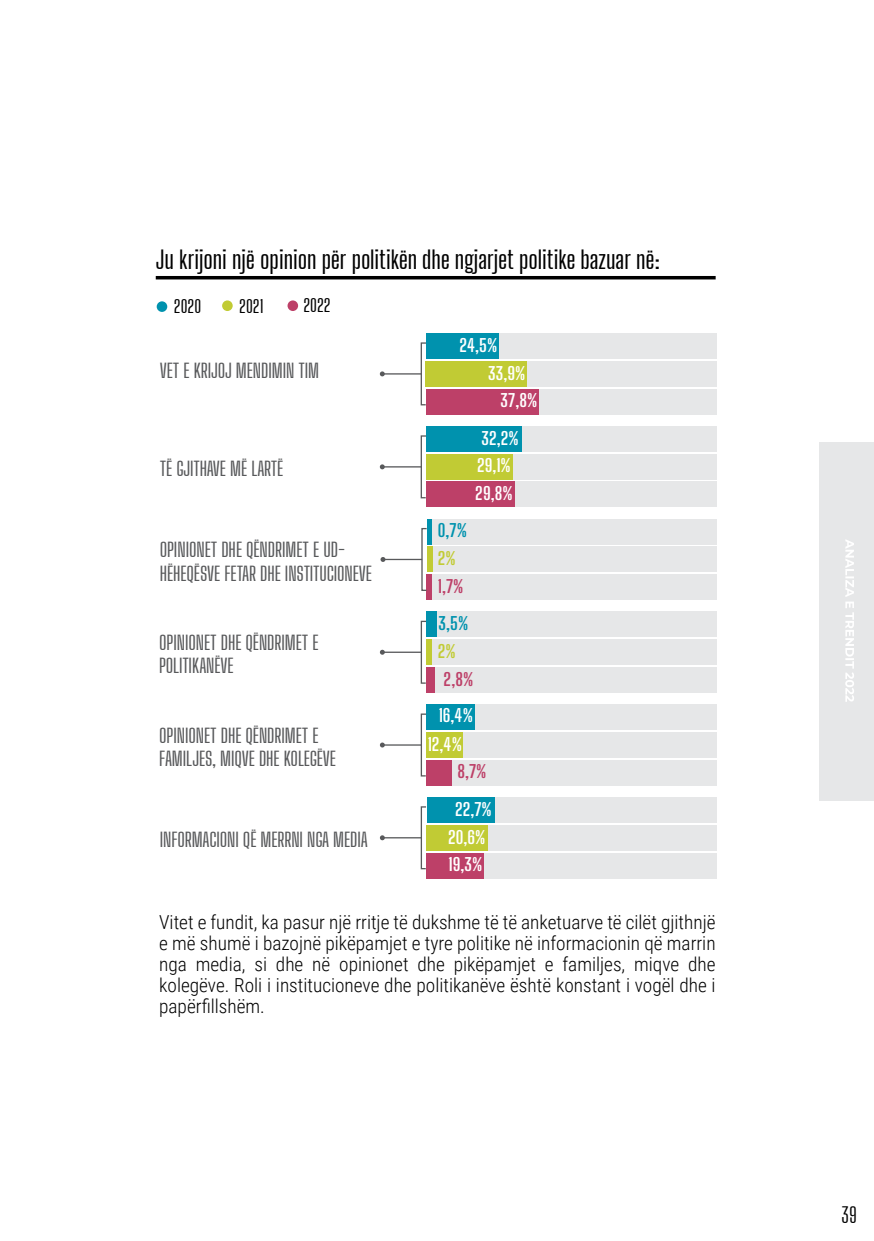
<style>
.page{position:relative;width:874px;height:1241px;background:#fff}
.page>*{position:absolute;margin:0;border:0;box-sizing:border-box;transform-origin:0 0}
.t1{font:500 24.5px "Big Shoulders Display";color:#000}
.t2{font:21px "Big Shoulders Display";color:#000}
.t3{font:300 19.25px/21px "Roboto Condensed";color:#000;text-align:justify}
.t4{font:500 19.25px/23.1px "Big Shoulders Display";letter-spacing:-.005em;color:#58595b}
.t5{font:700 17.5px/27.8px "Big Shoulders Display";color:#fff;text-align:center}
.t6{font:700 17.5px "Big Shoulders Display";color:#bd4068}
.t7{font:500 17.5px "Big Shoulders Display";color:#000}
.t8{font:700 17.5px "Big Shoulders Display";color:#0092ae}
.t9{font:700 17.5px "Big Shoulders Display";color:#c1cb34}
</style>
<div class="page">
<div style="left:819px;top:441px;width:54px;height:359px;background:#e6e7e8"></div>
<svg style="left:845px;top:540px;width:8px;height:161px"></svg>
<hr style="left:156px;top:276px;width:559px;height:3px;background:#000">
<div style="left:429px;top:333px;width:287px;height:26px;background:#e6e7e8"></div>
<div style="left:429px;top:361px;width:287px;height:26px;background:#e6e7e8"></div>
<div style="left:426px;top:333px;width:72px;height:26px;background:#0092ae"></div>
<div style="left:426px;top:361px;width:100px;height:26px;background:#c1cb34"></div>
<div style="left:429px;top:388px;width:287px;height:26px;background:#e6e7e8"></div>
<div style="left:426px;top:388px;width:112px;height:26px;background:#bd4068"></div>
<div style="left:429px;top:426px;width:287px;height:26px;background:#e6e7e8"></div>
<div style="left:429px;top:453px;width:287px;height:26px;background:#e6e7e8"></div>
<div style="left:426px;top:426px;width:95px;height:26px;background:#0092ae"></div>
<div style="left:426px;top:453px;width:86px;height:26px;background:#c1cb34"></div>
<div style="left:429px;top:481px;width:287px;height:26px;background:#e6e7e8"></div>
<div style="left:426px;top:481px;width:88px;height:26px;background:#bd4068"></div>
<div style="left:430px;top:518px;width:287px;height:26px;background:#e6e7e8"></div>
<div style="left:430px;top:546px;width:287px;height:26px;background:#e6e7e8"></div>
<div style="left:426px;top:518px;width:5px;height:26px;background:#0092ae"></div>
<div style="left:426px;top:546px;width:6px;height:26px;background:#c1cb34"></div>
<div style="left:430px;top:574px;width:287px;height:26px;background:#e6e7e8"></div>
<div style="left:426px;top:574px;width:5px;height:26px;background:#bd4068"></div>
<div style="left:429px;top:611px;width:287px;height:26px;background:#e6e7e8"></div>
<div style="left:429px;top:639px;width:287px;height:26px;background:#e6e7e8"></div>
<div style="left:426px;top:611px;width:10px;height:26px;background:#0092ae"></div>
<div style="left:426px;top:639px;width:6px;height:26px;background:#c1cb34"></div>
<div style="left:429px;top:667px;width:287px;height:26px;background:#e6e7e8"></div>
<div style="left:426px;top:667px;width:8px;height:26px;background:#bd4068"></div>
<div style="left:429px;top:704px;width:287px;height:26px;background:#e6e7e8"></div>
<div style="left:429px;top:732px;width:287px;height:26px;background:#e6e7e8"></div>
<div style="left:426px;top:704px;width:48px;height:26px;background:#0092ae"></div>
<div style="left:426px;top:732px;width:37px;height:26px;background:#c1cb34"></div>
<div style="left:429px;top:759px;width:287px;height:26px;background:#e6e7e8"></div>
<div style="left:426px;top:759px;width:25px;height:26px;background:#bd4068"></div>
<div style="left:287px;top:300px;width:11px;height:11px;background:#bd4068;border-radius:50%"></div>
<div style="left:157px;top:301px;width:10px;height:11px;background:#0092ae;border-radius:50%"></div>
<div style="left:222px;top:300px;width:10px;height:11px;background:#c1cb34;border-radius:50%"></div>
<div style="left:430px;top:796px;width:287px;height:26px;background:#e6e7e8"></div>
<div style="left:430px;top:824px;width:287px;height:26px;background:#e6e7e8"></div>
<div style="left:426px;top:796px;width:68px;height:26px;background:#0092ae"></div>
<div style="left:426px;top:824px;width:62px;height:26px;background:#c1cb34"></div>
<div style="left:430px;top:852px;width:287px;height:26px;background:#e6e7e8"></div>
<div style="left:426px;top:852px;width:58px;height:26px;background:#bd4068"></div>
<div style="left:420px;top:342px;width:6px;height:63px;border:1px solid #58595b"></div>
<hr style="left:381px;top:373px;width:40px;height:1px;background:#58595b">
<svg style="left:379px;top:371px;width:5px;height:5px"></svg>
<div style="left:420px;top:435px;width:6px;height:63px;border:1px solid #58595b"></div>
<hr style="left:381px;top:466px;width:40px;height:1px;background:#58595b">
<svg style="left:379px;top:464px;width:5px;height:5px"></svg>
<div style="left:421px;top:528px;width:6px;height:63px;border:1px solid #58595b"></div>
<hr style="left:382px;top:558px;width:40px;height:2px;background:#58595b">
<svg style="left:380px;top:557px;width:5px;height:5px"></svg>
<div style="left:420px;top:620px;width:6px;height:63px;border:1px solid #58595b"></div>
<hr style="left:381px;top:651px;width:40px;height:1px;background:#58595b">
<svg style="left:379px;top:649px;width:5px;height:5px"></svg>
<div style="left:420px;top:713px;width:6px;height:63px;border:1px solid #58595b"></div>
<hr style="left:381px;top:744px;width:40px;height:1px;background:#58595b">
<svg style="left:380px;top:742px;width:4px;height:5px"></svg>
<div style="left:420px;top:806px;width:6px;height:63px;border:1px solid #58595b"></div>
<hr style="left:381px;top:837px;width:40px;height:1px;background:#58595b">
<svg style="left:379px;top:835px;width:5px;height:5px"></svg>
<p class="t1" style="left:156px;top:243px;width:505px">Ju krijoni një opinion për politikën dhe ngjarjet politike bazuar në:</p>
<p class="t7" style="left:174px;top:295px;width:29px">2020</p>
<p class="t7" style="left:239px;top:295px;width:26px">2021</p>
<p class="t7" style="left:303px;top:294px;width:29px">2022</p>
<p class="t4" style="left:160px;top:359px;width:161px">VET E KRIJOJ MENDIMIN TIM</p>
<p class="t4" style="left:160px;top:457px;width:125px">TË GJITHAVE MË LARTË</p>
<p class="t4" style="left:160px;top:538px;width:214px">OPINIONET DHE QËNDRIMET E UD-<br>HËHEQËSVE FETAR DHE INSTITUCIONEVE</p>
<p class="t4" style="left:159px;top:631px;width:161px">OPINIONET DHE QËNDRIMET E<br>POLITIKANËVE</p>
<p class="t4" style="left:159px;top:724px;width:178px">OPINIONET DHE QËNDRIMET E<br>FAMILJES, MIQVE DHE KOLEGËVE</p>
<p class="t4" style="left:160px;top:828px;width:209px">INFORMACIONI QË MERRNI NGA MEDIA</p>
<p class="t5" style="left:459px;top:331px;width:39px">24,5%</p>
<p class="t5" style="left:488px;top:359px;width:39px">33,9%</p>
<p class="t5" style="left:500px;top:387px;width:38px">37,8%</p>
<p class="t8" style="left:437px;top:518px;width:31px">0,7%</p>
<p class="t9" style="left:437px;top:546px;width:19px">2%</p>
<p class="t6" style="left:437px;top:574px;width:27px">1,7%</p>
<p class="t5" style="left:475px;top:424px;width:45px">32,2%<br>29,1%<br>29,8%</p>
<p class="t8" style="left:438px;top:611px;width:31px">3,5%</p>
<p class="t9" style="left:437px;top:639px;width:19px">2%</p>
<p class="t6" style="left:443px;top:667px;width:31px">2,8%</p>
<p class="t5" style="left:427px;top:701px;width:47px;line-height:28.5px;text-align:left;text-indent:11px">16,4%<br>12,4%</p>
<p class="t6" style="left:457px;top:759px;width:31px">8,7%</p>
<p class="t5" style="left:448px;top:795px;width:45px">22,7%<br>20,6%<br>19,3%</p>
<p class="t3" style="left:159px;top:911px;width:557px">Vitet e fundit, ka pasur një rritje të dukshme të të anketuarve të cilët gjithnjë e më shumë i bazojnë pikëpamjet e tyre politike në informacionin që marrin nga media, si dhe në opinionet dhe pikëpamjet e familjes, miqve dhe kolegëve. Roli i institucioneve dhe politikanëve është konstant i vogël dhe i papërfillshëm.</p>
<p class="t2" style="left:840px;top:1201px;width:17px">39</p>
</div>
